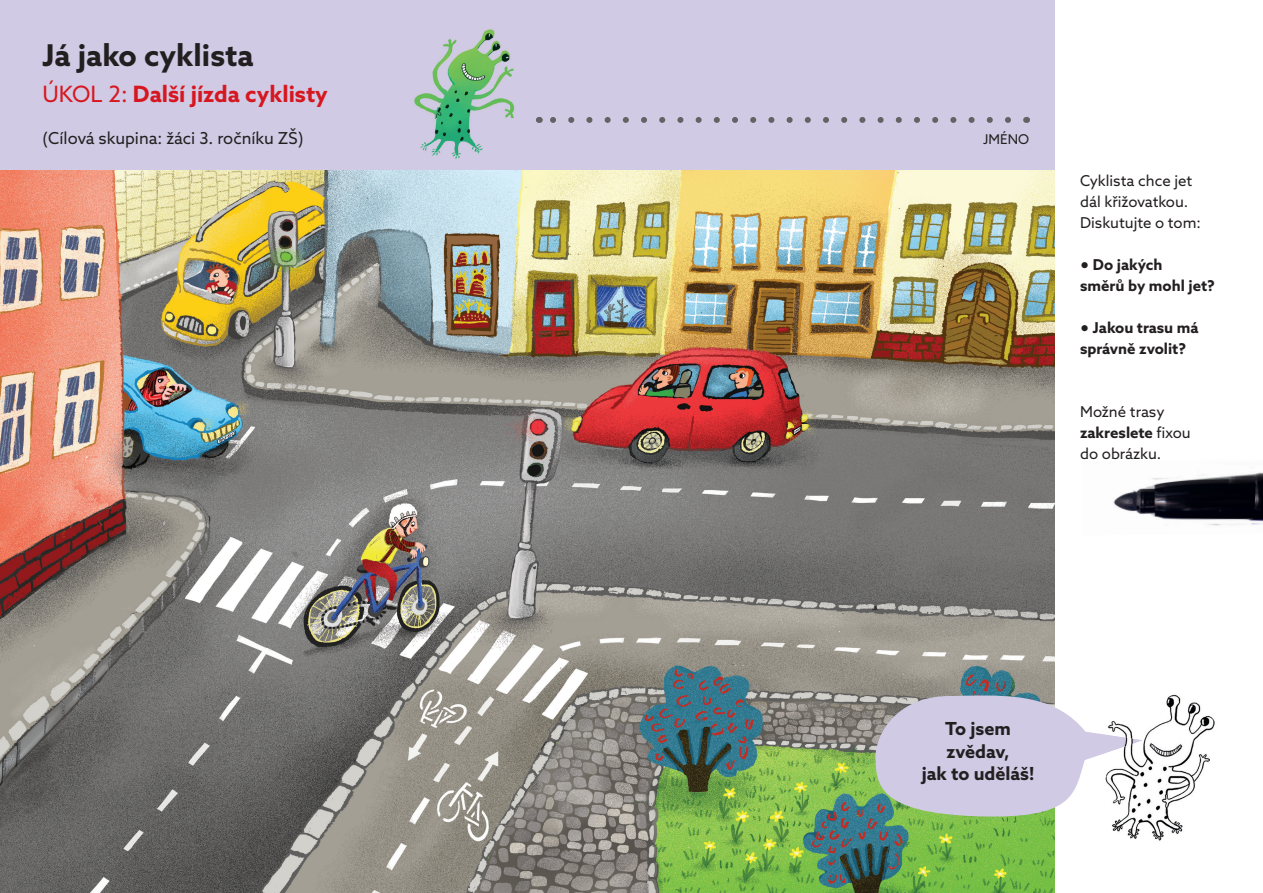
<style>
.page{position:relative;width:1263px;height:893px;background:#fff}
.page>*{position:absolute;margin:0;border:0;box-sizing:border-box;transform-origin:0 0}
.t1{font:700 30px "Azo Sans";color:#231f20}
.t2{font:700 22.5px "Azo Sans";color:#d7171f}
.t3{font:700 18px/22.5px "Azo Sans";color:#231f20;text-align:center}
.t4{font:16.5px "Azo Sans";color:#231f20}
.t5{font:15px/21px "Azo Sans";color:#231f20}
.t6{font:700 15px/21px "Azo Sans";color:#231f20}
.t7{font:13.5px "Azo Sans";color:#231f20}
.s1{font-weight:400}
.s2{font-family:"Adelle Sans";font-weight:400}
.s3{font-weight:700}
</style>
<div class="page">
<div style="left:0;top:0;width:1054px;height:170px;background:#d0cae4"></div>
<svg style="left:550px;top:117px;width:458px;height:6px"></svg>
<img style="left:414px;top:29px;width:101px;height:130px">
<img style="left:0;top:170px;width:1054px;height:723px">
<img style="left:1113px;top:472px;width:150px;height:54px">
<svg style="left:875px;top:695px;width:223px;height:125px;background:#cbcad9"></svg>
<img style="left:1098px;top:694px;width:117px;height:147px">
<img style="left:1098px;top:734px;width:45px;height:21px">
<h1 class="t1" style="left:43px;top:36px;width:213px">Já jako cyklista</h1>
<h2 class="t2" style="left:43px;top:79px;width:287px"><span class="s1">ÚKOL 2:</span> Další jízda cyklisty</h2>
<p class="t4" style="left:43px;top:127px;width:262px">(Cílová skupina: žáci 3. ročníku ZŠ)</p>
<p class="t7" style="left:983px;top:130px;width:47px">JMÉNO</p>
<p class="t5" style="left:1080px;top:170px;width:122px">Cyklista chce jet dál křižovatkou.<br>Diskutujte o tom:</p>
<p class="t6" style="left:1080px;top:254px;width:136px"><span class="s2">●</span> Do jakých<br>směrů by mohl jet?</p>
<p class="t6" style="left:1080px;top:317px;width:120px"><span class="s2">●</span> Jakou trasu má správně zvolit?</p>
<p class="t5" style="left:1080px;top:401px;width:112px">Možné trasy <span class="s3">zakreslete</span> fixou do obrázku.</p>
<p class="t3" style="left:922px;top:717px;width:114px">To jsem zvědav,<br>jak to uděláš!</p>
</div>
